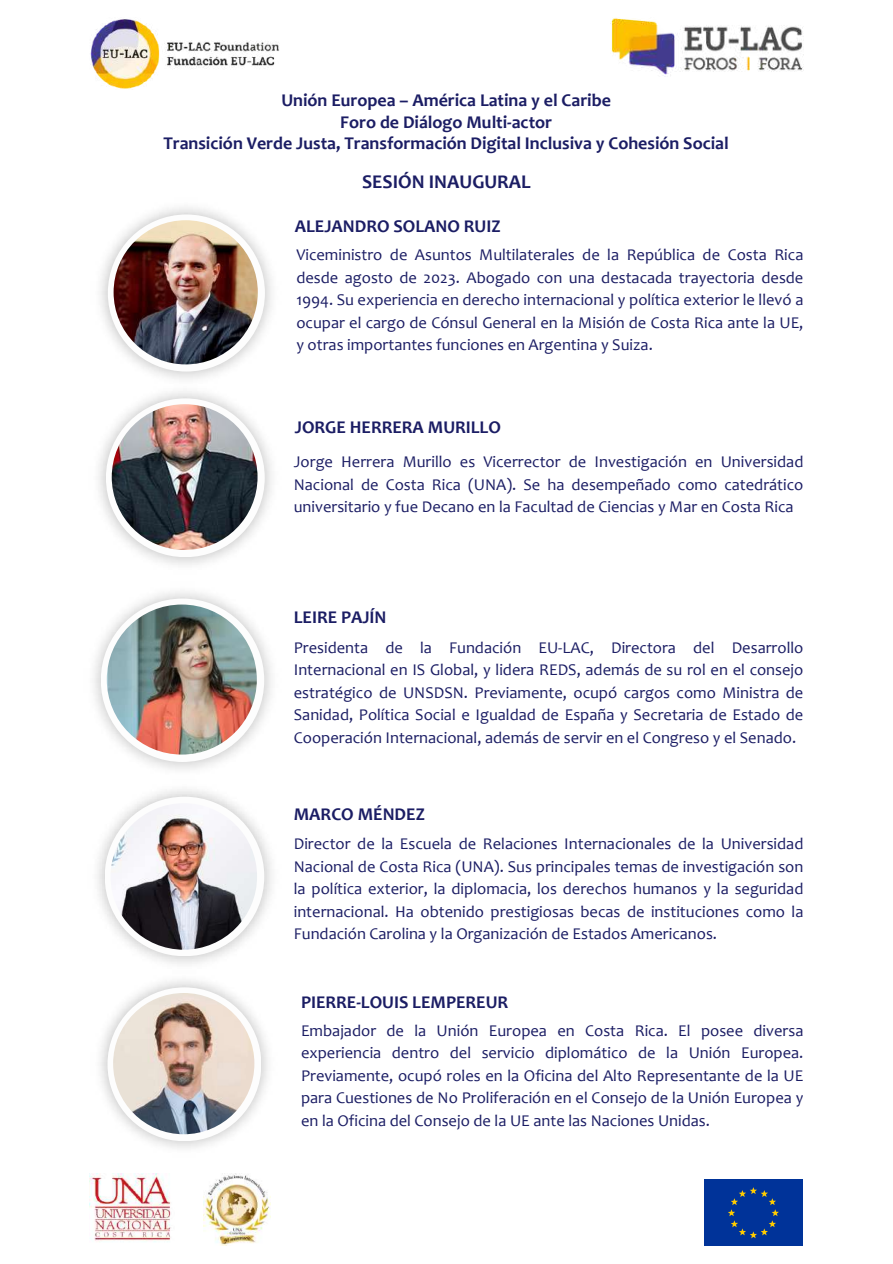
<style>
.page{position:relative;width:893px;height:1264px;background:#fff}
.page>*{position:absolute;margin:0;border:0;box-sizing:border-box;transform-origin:0 0}
.t1{font:700 19.5px "Candara";color:#1b1d64}
.t2{font:700 18px/21.3px "Candara";color:#1b1d64;text-align:center}
.t3{font:16.5px/22.5px "Candara";color:#1b1d64;text-align:justify}
</style>
<div class="page">
<img style="left:610px;top:18px;width:193px;height:58px">
<div style="left:704px;top:1179px;width:99px;height:66px;background:#039"></div>
<svg style="left:728px;top:1187px;width:50px;height:51px"></svg>
<img style="left:90px;top:19px;width:189px;height:71px">
<img style="left:204px;top:1173px;width:66px;height:72px">
<img style="left:89px;top:1173px;width:82px;height:69px">
<img style="left:100px;top:207px;width:172px;height:172px">
<div style="left:108px;top:214px;width:157px;height:157px;background:#fdfdfd;border-radius:50%"></div>
<img style="left:114px;top:220px;width:144px;height:144px;border-radius:50%">
<img style="left:98px;top:391px;width:174px;height:174px">
<div style="left:106px;top:398px;width:159px;height:159px;background:#fdfdfd;border-radius:50%"></div>
<img style="left:112px;top:404px;width:145px;height:146px;border-radius:50%">
<img style="left:97px;top:789px;width:175px;height:175px">
<div style="left:105px;top:796px;width:159px;height:160px;background:#fdfdfd;border-radius:50%"></div>
<img style="left:111px;top:803px;width:146px;height:146px;border-radius:50%">
<img style="left:94px;top:592px;width:177px;height:178px">
<div style="left:101px;top:598px;width:163px;height:164px;background:#fdfdfd;border-radius:50%"></div>
<img style="left:107px;top:604px;width:150px;height:150px;border-radius:50%">
<img style="left:100px;top:980px;width:168px;height:168px">
<div style="left:107px;top:987px;width:154px;height:154px;background:#fdfdfd;border-radius:50%"></div>
<img style="left:113px;top:993px;width:141px;height:141px;border-radius:50%">
<p class="t2" style="left:163px;top:92px;width:566px">Unión Europea – América Latina y el Caribe<br>Foro de Diálogo Multi-actor<br>Transición Verde Justa, Transformación Digital Inclusiva y Cohesión Social</p>
<p class="t1" style="left:362px;top:173px;width:170px">SESIÓN INAUGURAL</p>
<p class="t2" style="left:295px;top:217px;width:207px">ALEJANDRO SOLANO RUIZ</p>
<p class="t3" style="left:296px;top:245px;width:508px">Viceministro de Asuntos Multilaterales de la República de Costa Rica desde agosto de 2023. Abogado con una destacada trayectoria desde 1994. Su experiencia en derecho internacional y política exterior le llevó a ocupar el cargo de Cónsul General en la Misión de Costa Rica ante la UE, y otras importantes funciones en Argentina y Suiza.</p>
<p class="t2" style="left:295px;top:418px;width:207px">JORGE HERRERA MURILLO</p>
<p class="t3" style="left:294px;top:452px;width:511px">Jorge Herrera Murillo es Vicerrector de Investigación en Universidad Nacional de Costa Rica (UNA). Se ha desempeñado como catedrático universitario y fue Decano en la Facultad de Ciencias y Mar en Costa Rica</p>
<p class="t2" style="left:294px;top:608px;width:94px">LEIRE PAJÍN</p>
<p class="t3" style="left:294px;top:637px;width:511px">Presidenta de la Fundación EU-LAC, Directora del Desarrollo Internacional en IS Global, y lidera REDS, además de su rol en el consejo estratégico de UNSDSN. Previamente, ocupó cargos como Ministra de Sanidad, Política Social e Igualdad de España y Secretaria de Estado de Cooperación Internacional, además de servir en el Congreso y el Senado.</p>
<p class="t2" style="left:294px;top:805px;width:133px">MARCO MÉNDEZ</p>
<p class="t3" style="left:294px;top:834px;width:511px">Director de la Escuela de Relaciones Internacionales de la Universidad Nacional de Costa Rica (UNA). Sus principales temas de investigación son la política exterior, la diplomacia, los derechos humanos y la seguridad internacional. Ha obtenido prestigiosas becas de instituciones como la Fundación Carolina y la Organización de Estados Americanos.</p>
<p class="t2" style="left:301px;top:993px;width:209px">PIERRE-LOUIS LEMPEREUR</p>
<p class="t3" style="left:301px;top:1020px;width:504px">Embajador de la Unión Europea en Costa Rica. El posee diversa experiencia dentro del servicio diplomático de la Unión Europea.<br>Previamente, ocupó roles en la Oficina del Alto Representante de la UE para Cuestiones de No Proliferación en el Consejo de la Unión Europea y en la Oficina del Consejo de la UE ante las Naciones Unidas.</p>
</div>
